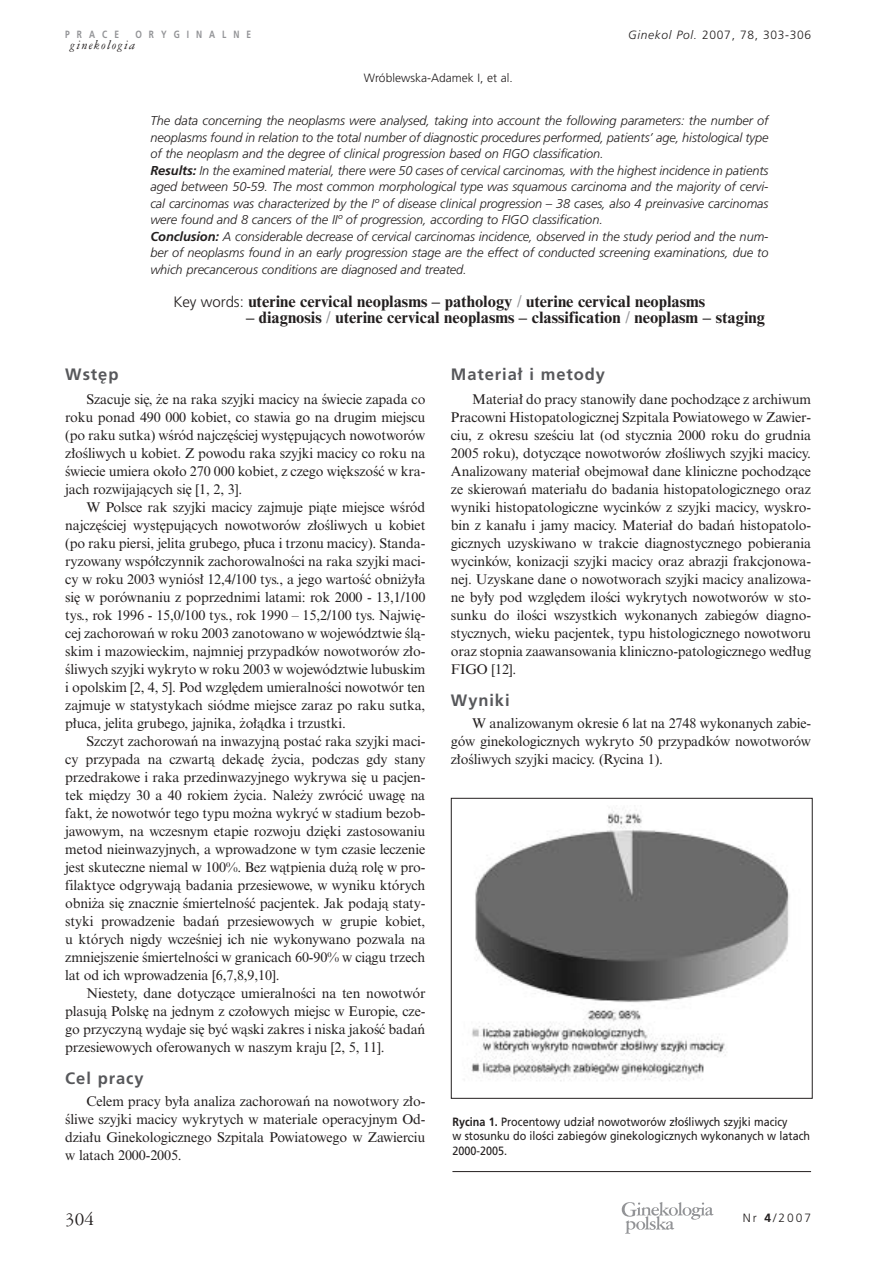
<style>
.page{position:relative;width:893px;height:1262px;background:#fff}
.page>*{position:absolute;margin:0;border:0;box-sizing:border-box;transform-origin:0 0}
.t1{font:19.5px "American Garamond PL";color:#231f1f}
.t2{font:16.5px "Times NR Bold PL";color:#231f1f}
.t3{font:700 16.5px "Pfrutiger";letter-spacing:.055em;color:#57585b}
.t4{font:14.1px/18px "Times NR PL";letter-spacing:-.01em;color:#231f1f;text-align:justify}
.t5{font:italic 13.5px "American Garamond PL";letter-spacing:.1em;color:#231f1f}
.t6{font:italic 300 12.75px/16.5px "Pfrutiger";letter-spacing:-.005em;color:#231f1f}
.t7{font:12px/14.4px "Pfrutiger Roman";color:#231f1f;scale:.9 1}
.t8{font:300 12px "Pfrutiger";color:#231f1f}
.t9{font:300 12px "Pfrutiger";letter-spacing:.055em;color:#231f1f}
.t10{font:700 10.5px "Pfrutiger";letter-spacing:.835em;color:#939497;scale:.8 1}
.s1{font-style:italic}
.s2{font-weight:700;font-size:12.9px}
.s3{font-family:"Pfrutiger";font-weight:300;font-size:15px}
.s4{font-family:"Times NR PL";color:#939497}
.s5{font-family:"Pfrutiger";font-weight:700}
.s6{font-weight:700}
</style>
<div class="page">
<svg style="left:621px;top:1202px;width:92px;height:31px"></svg>
<img style="left:471px;top:810px;width:319px;height:271px">
<div style="left:451px;top:798px;width:361px;height:300px;border:1px solid #231f1f"></div>
<hr style="left:452px;top:1171px;width:359px;height:1px;background:#231f1f">
<p class="t10" style="left:65px;top:31px;width:69px">PRACE</p>
<p class="t10" style="left:135px;top:31px;width:146px">ORYGINALNE</p>
<p class="t5" style="left:70px;top:40px;width:66px">ginekologia</p>
<p class="t9" style="left:628px;top:31px;width:184px"><span class="s1">Ginekol Pol.</span> 2007, 78, 303-306</p>
<p class="t8" style="left:363px;top:73px;width:150px">Wróblewska-Adamek I, et al.</p>
<p class="t6" style="left:150px;top:114px;width:619px">The data concerning the neoplasms were analysed, taking into account the following parameters: the number of neoplasms found in relation to the total number of diagnostic procedures performed, patients’ age, histological type of the neoplasm and the degree of clinical progression based on FIGO classification.<br><span class="s2">Results:</span> In the examined material, there were 50 cases of cervical carcinomas, with the highest incidence in patients aged between 50-59. The most common morphological type was squamous carcinoma and the majority of cervi&shy;cal carcinomas was characterized by the Iº of disease clinical progression – 38 cases, also 4 preinvasive carcinomas were found and 8 cancers of the IIº of progression, according to FIGO classification.<br><span class="s2">Conclusion:</span> A considerable decrease of cervical carcinomas incidence, observed in the study period and the num&shy;ber of neoplasms found in an early progression stage are the effect of conducted screening examinations, due to which precancerous conditions are diagnosed and treated.</p>
<p class="t2" style="left:173px;top:295px;width:533px"><span class="s3">Key words:</span> uterine cervical neoplasms – pathology <span class="s4">/</span> uterine cervical neoplasms</p>
<p class="t2" style="left:246px;top:311px;width:520px">– diagnosis <span class="s4">/</span> uterine cervical neoplasms – classification <span class="s4">/</span> neoplasm – staging</p>
<p class="t3" style="left:65px;top:368px;width:55px">Wst´p</p>
<p class="t4" style="left:87px;top:391px;width:340px">Szacuje si´, ˝e na raka szyjki macicy na Êwiecie zapada co</p>
<p class="t4" style="left:65px;top:409px;width:361px">roku ponad 490 000 kobiet, co stawia go na drugim miejscu</p>
<p class="t4" style="left:65px;top:427px;width:361px">(po raku sutka) wÊród najcz´Êciej wyst´pujàcych nowotworów</p>
<p class="t4" style="left:65px;top:445px;width:361px">z∏oÊliwych u kobiet. Z powodu raka szyjki macicy co roku na</p>
<p class="t4" style="left:65px;top:463px;width:361px">Êwiecie umiera oko∏o 270 000 kobiet, z czego wi´kszoÊç w kra-</p>
<p class="t4" style="left:65px;top:481px;width:178px">jach rozwijajàcych si´ [1, 2, 3].</p>
<p class="t4" style="left:87px;top:499px;width:340px">W Polsce rak szyjki macicy zajmuje piàte miejsce wÊród</p>
<p class="t4" style="left:65px;top:517px;width:361px">najcz´Êciej wyst´pujàcych nowotworów z∏oÊliwych u kobiet</p>
<p class="t4" style="left:65px;top:535px;width:361px">(po raku piersi, jelita grubego, p∏uca i trzonu macicy). Standa-</p>
<p class="t4" style="left:65px;top:553px;width:361px">ryzowany wspó∏czynnik zachorowalnoÊci na raka szyjki maci-</p>
<p class="t4" style="left:65px;top:571px;width:361px">cy w roku 2003 wyniós∏ 12,4/100 tys., a jego wartoÊç obni˝y∏a</p>
<p class="t4" style="left:65px;top:589px;width:361px">si´ w porównaniu z poprzednimi latami: rok 2000 - 13,1/100</p>
<p class="t4" style="left:65px;top:607px;width:361px">tys., rok 1996 - 15,0/100 tys., rok 1990 – 15,2/100 tys. Najwi´-</p>
<p class="t4" style="left:65px;top:625px;width:361px">cej zachorowaƒ w roku 2003 zanotowano w województwie Êlà-</p>
<p class="t4" style="left:65px;top:643px;width:361px">skim i mazowieckim, najmniej przypadków nowotworów z∏o-</p>
<p class="t4" style="left:65px;top:661px;width:361px">Êliwych szyjki wykryto w roku 2003 w województwie lubuskim</p>
<p class="t4" style="left:65px;top:679px;width:361px">i opolskim [2, 4, 5]. Pod wzgl´dem umieralnoÊci nowotwór ten</p>
<p class="t4" style="left:65px;top:697px;width:361px">zajmuje w statystykach siódme miejsce zaraz po raku sutka,</p>
<p class="t4" style="left:65px;top:715px;width:282px">p∏uca, jelita grubego, jajnika, ˝o∏àdka i trzustki.</p>
<p class="t4" style="left:87px;top:733px;width:340px">Szczyt zachorowaƒ na inwazyjnà postaç raka szyjki maci-</p>
<p class="t4" style="left:65px;top:751px;width:361px">cy przypada na czwartà dekad´ ˝ycia, podczas gdy stany</p>
<p class="t4" style="left:65px;top:769px;width:361px">przedrakowe i raka przedinwazyjnego wykrywa si´ u pacjen-</p>
<p class="t4" style="left:65px;top:787px;width:361px">tek mi´dzy 30 a 40 rokiem ˝ycia. Nale˝y zwróciç uwag´ na</p>
<p class="t4" style="left:65px;top:805px;width:361px">fakt, ˝e nowotwór tego typu mo˝na wykryç w stadium bezob-</p>
<p class="t4" style="left:65px;top:823px;width:361px">jawowym, na wczesnym etapie rozwoju dzi´ki zastosowaniu</p>
<p class="t4" style="left:65px;top:841px;width:361px">metod nieinwazyjnych, a wprowadzone w tym czasie leczenie</p>
<p class="t4" style="left:65px;top:859px;width:361px">jest skuteczne niemal w 100%. Bez wàtpienia du˝à rol´ w pro-</p>
<p class="t4" style="left:65px;top:877px;width:361px">filaktyce odgrywajà badania przesiewowe, w wyniku których</p>
<p class="t4" style="left:65px;top:895px;width:361px">obni˝a si´ znacznie ÊmiertelnoÊç pacjentek. Jak podajà staty-</p>
<p class="t4" style="left:65px;top:913px;width:361px">styki prowadzenie badaƒ przesiewowych w grupie kobiet,</p>
<p class="t4" style="left:65px;top:931px;width:361px">u których nigdy wczeÊniej ich nie wykonywano pozwala na</p>
<p class="t4" style="left:65px;top:949px;width:361px">zmniejszenie ÊmiertelnoÊci w granicach 60-90% w ciàgu trzech</p>
<p class="t4" style="left:65px;top:967px;width:216px">lat od ich wprowadzenia [6,7,8,9,10].</p>
<p class="t4" style="left:87px;top:985px;width:340px">Niestety, dane dotyczàce umieralnoÊci na ten nowotwór</p>
<p class="t4" style="left:65px;top:1003px;width:361px">plasujà Polsk´ na jednym z czo∏owych miejsc w Europie, cze-</p>
<p class="t4" style="left:65px;top:1021px;width:361px">go przyczynà wydaje si´ byç wàski zakres i niska jakoÊç badaƒ</p>
<p class="t4" style="left:65px;top:1039px;width:321px">przesiewowych oferowanych w naszym kraju [2, 5, 11].</p>
<p class="t3" style="left:65px;top:1072px;width:80px">Cel pracy</p>
<p class="t4" style="left:65px;top:1093px;width:361px;text-indent:21px">Celem pracy by∏a analiza zachorowaƒ na nowotwory z∏o-Êliwe szyjki macicy wykrytych w materiale operacyjnym Od&shy;dzia∏u Ginekologicznego Szpitala Powiatowego w Zawierciu w latach 2000-2005.</p>
<p class="t3" style="left:451px;top:368px;width:156px">Materia∏ i metody</p>
<p class="t4" style="left:451px;top:391px;width:361px;text-indent:21px">Materia∏ do pracy stanowi∏y dane pochodzàce z archiwum Pracowni Histopatologicznej Szpitala Powiatowego w Zawier&shy;ciu, z okresu szeÊciu lat (od stycznia 2000 roku do grudnia 2005 roku), dotyczàce nowotworów z∏oÊliwych szyjki macicy.<br>Analizowany materia∏ obejmowa∏ dane kliniczne pochodzàce ze skierowaƒ materia∏u do badania histopatologicznego oraz wyniki histopatologiczne wycinków z szyjki macicy, wyskro&shy;bin z kana∏u i jamy macicy. Materia∏ do badaƒ histopatolo&shy;gicznych uzyskiwano w trakcie diagnostycznego pobierania wycinków, konizacji szyjki macicy oraz abrazji frakcjonowa&shy;nej. Uzyskane dane o nowotworach szyjki macicy analizowa&shy;ne by∏y pod wzgl´dem iloÊci wykrytych nowotworów w sto&shy;sunku do iloÊci wszystkich wykonanych zabiegów diagno&shy;stycznych, wieku pacjentek, typu histologicznego nowotworu oraz stopnia zaawansowania kliniczno-patologicznego wed∏ug FIGO [12].</p>
<p class="t3" style="left:451px;top:694px;width:60px">Wyniki</p>
<p class="t4" style="left:451px;top:715px;width:362px;text-indent:21px">W analizowanym okresie 6 lat na 2748 wykonanych zabie&shy;gów ginekologicznych wykryto 50 przypadków nowotworów z∏oÊliwych szyjki macicy. (Rycina 1).</p>
<p class="t7" style="left:452px;top:1115px;width:399px"><span class="s5">Rycina 1.</span> Procentowy udzia∏ nowotworów z∏oÊliwych szyjki macicy<br>w stosunku do iloÊci zabiegów ginekologicznych wykonanych w latach<br>2000-2005.</p>
<p class="t1" style="left:65px;top:1211px;width:30px">304</p>
<p class="t8" style="left:742px;top:1213px;width:70px">Nr <span class="s6">4</span>/2007</p>
</div>
